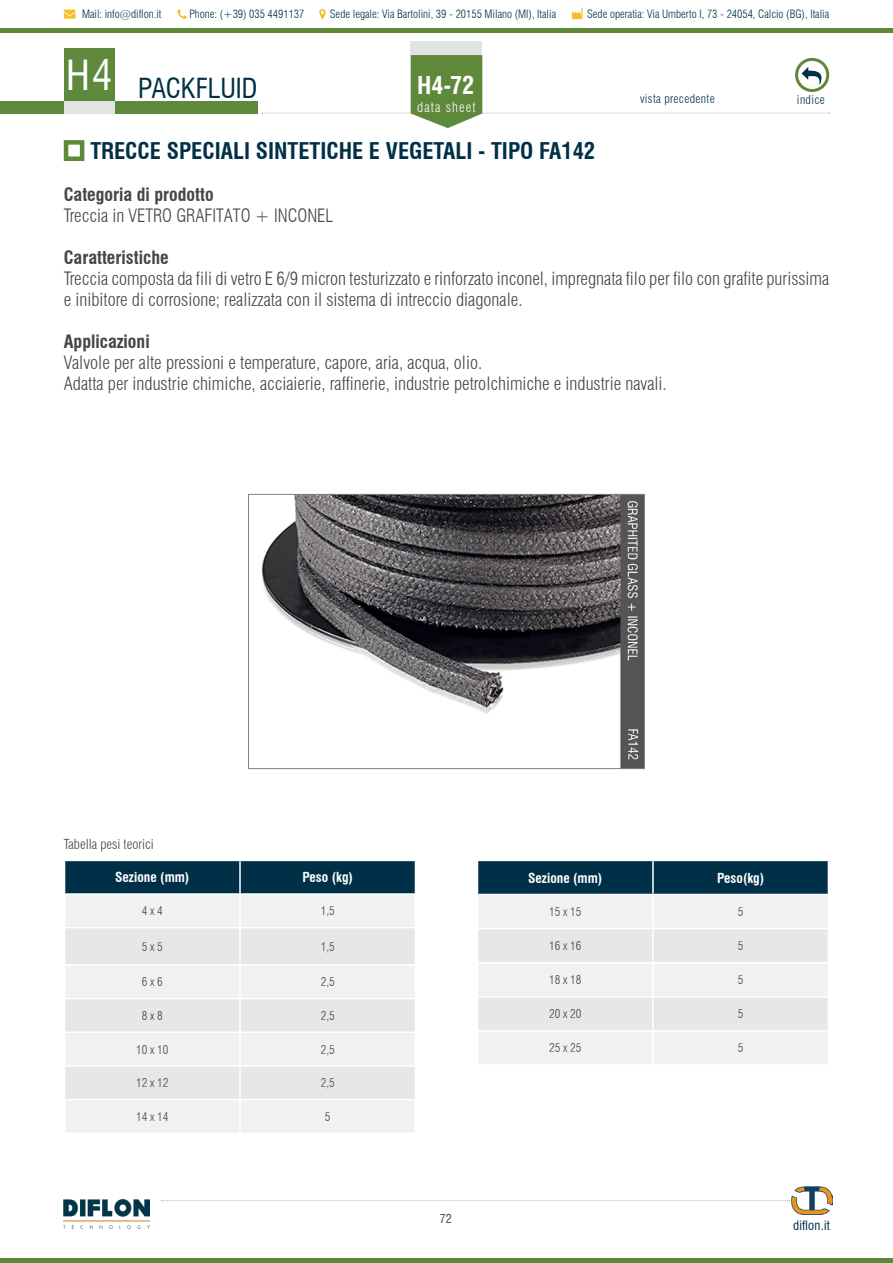
<style>
.page{position:relative;width:893px;height:1263px;background:#fff}
.page>*{position:absolute;margin:0;border:0;box-sizing:border-box;transform-origin:0 0}
.t1{font:condensed 27px "Swiss 721 BT";letter-spacing:-.005em;color:#003047}
.t2{font:700 condensed 24px "Swiss 721 BT";color:#fff}
.t3{font:700 condensed 22.5px "Swiss 721 BT";color:#003047}
.t4{font:300 condensed 18px/21px "Swiss 721 BT";color:#464547}
.t5{font:700 condensed 18px "Swiss 721 BT";color:#464547}
.t6{font:700 condensed 13.5px "Swiss 721 BT";color:#fff}
.t7{font:300 condensed 13.5px "Swiss 721 BT";color:#464547}
.t8{font:300 condensed 13.5px "Swiss 721 BT";letter-spacing:.08em;color:#fff}
.t9{font:condensed 12.75px "Swiss 721 BT";letter-spacing:.025em;color:#003047}
.t10{font:300 condensed 12px "Swiss 721 BT";color:#464547}
.t11{font:300 condensed 12px "Swiss 721 BT";letter-spacing:.03em;color:#003047}
.t12{font:condensed 12px "Swiss 721 BT";color:#464547}
.t13{font:300 condensed 11.25px "Swiss 721 BT";color:#003047}
</style>
<div class="page">
<div style="left:0;top:1258px;width:893px;height:5px;background:#5e893b"></div>
<img style="left:63px;top:1199px;width:87px;height:29px">
<svg style="left:161px;top:1200px;width:629px;height:1px"></svg>
<div style="left:64px;top:48px;width:51px;height:53px;background:#5e893b"></div>
<div style="left:0;top:101px;width:258px;height:12px;background:#5e893b"></div>
<div style="left:64px;top:101px;width:51px;height:12px;background:#e2e3e4"></div>
<svg style="left:262px;top:55px;width:568px;height:73px"></svg>
<div style="left:417px;top:102px;width:59px;height:10px;background:#5e893b"></div>
<div style="left:411px;top:42px;width:71px;height:13px;background:#e2e3e4"></div>
<hr style="left:0;top:29px;width:893px;height:4px;background:#5e893b">
<img style="left:791px;top:1187px;width:41px;height:27px">
<svg style="left:319px;top:9px;width:7px;height:10px"></svg>
<svg style="left:177px;top:9px;width:10px;height:10px"></svg>
<svg style="left:64px;top:10px;width:12px;height:9px"></svg>
<svg style="left:572px;top:8px;width:11px;height:11px"></svg>
<div style="left:64px;top:140px;width:20px;height:21px;border:4px solid #5e893b"></div>
<img style="left:261px;top:496px;width:382px;height:271px">
<div style="left:248px;top:494px;width:397px;height:275px;border:1px solid #808285"></div>
<div style="left:65px;top:861px;width:350px;height:32px;background:#003047"></div>
<div style="left:66px;top:895px;width:349px;height:237px;background:#f1f1f2"></div>
<svg style="left:65px;top:928px;width:350px;height:171px;fill:#e6e7e8"></svg>
<hr style="left:239px;top:861px;width:2px;height:32px;background:#fff">
<hr style="left:64px;top:927px;width:176px;height:1px;background:#fff">
<hr style="left:240px;top:927px;width:176px;height:1px;background:#fff">
<hr style="left:64px;top:964px;width:176px;height:2px;background:#fff">
<hr style="left:240px;top:964px;width:176px;height:2px;background:#fff">
<hr style="left:64px;top:998px;width:176px;height:1px;background:#fff">
<hr style="left:240px;top:998px;width:176px;height:1px;background:#fff">
<hr style="left:64px;top:1031px;width:176px;height:2px;background:#fff">
<hr style="left:240px;top:1031px;width:176px;height:2px;background:#fff">
<hr style="left:64px;top:1065px;width:176px;height:2px;background:#fff">
<hr style="left:240px;top:1065px;width:176px;height:2px;background:#fff">
<hr style="left:64px;top:1099px;width:176px;height:1px;background:#fff">
<hr style="left:240px;top:1099px;width:176px;height:1px;background:#fff">
<hr style="left:239px;top:895px;width:2px;height:32px;background:#fff">
<hr style="left:239px;top:928px;width:2px;height:36px;background:#fff">
<hr style="left:239px;top:966px;width:2px;height:32px;background:#fff">
<hr style="left:239px;top:999px;width:2px;height:32px;background:#fff">
<hr style="left:239px;top:1033px;width:2px;height:32px;background:#fff">
<hr style="left:239px;top:1067px;width:2px;height:32px;background:#fff">
<hr style="left:239px;top:1100px;width:2px;height:32px;background:#fff">
<div style="left:478px;top:861px;width:350px;height:33px;background:#003047"></div>
<div style="left:478px;top:895px;width:349px;height:169px;background:#f1f1f2"></div>
<svg style="left:478px;top:929px;width:350px;height:101px"></svg>
<hr style="left:652px;top:861px;width:2px;height:33px;background:#fff">
<hr style="left:477px;top:928px;width:176px;height:1px;background:#fff">
<hr style="left:653px;top:928px;width:176px;height:1px;background:#fff">
<hr style="left:477px;top:962px;width:176px;height:1px;background:#fff">
<hr style="left:653px;top:962px;width:176px;height:1px;background:#fff">
<hr style="left:477px;top:996px;width:176px;height:1px;background:#fff">
<hr style="left:653px;top:996px;width:176px;height:1px;background:#fff">
<hr style="left:477px;top:1030px;width:176px;height:2px;background:#fff">
<hr style="left:653px;top:1030px;width:176px;height:2px;background:#fff">
<hr style="left:652px;top:895px;width:2px;height:33px;background:#fff">
<hr style="left:652px;top:929px;width:2px;height:33px;background:#fff">
<hr style="left:652px;top:963px;width:2px;height:33px;background:#fff">
<hr style="left:652px;top:997px;width:2px;height:33px;background:#fff">
<hr style="left:652px;top:1032px;width:2px;height:32px;background:#fff">
<p class="t13" style="left:82px;top:8px;width:81px">Mail: info@diflon.it</p>
<p class="t13" style="left:189px;top:8px;width:117px">Phone: (+39) 035 4491137</p>
<p class="t13" style="left:330px;top:8px;width:228px">Sede legale: Via Bartolini, 39 - 20155 Milano (MI), Italia</p>
<p class="t13" style="left:587px;top:7px;width:244px">Sede operatia: Via Umberto I, 73 - 24054, Calcio (BG), Italia</p>
<h1 class="t1" style="left:66px;top:72px;width:193px"><sup>H4</sup> PACKFLUID</h1>
<h2 class="t2" style="left:417px;top:71px;width:58px">H4-72</h2>
<p class="t8" style="left:417px;top:99px;width:60px">data sheet</p>
<p class="t11" style="left:640px;top:92px;width:76px">vista precedente</p>
<p class="t11" style="left:797px;top:92px;width:29px">indice</p>
<p class="t3" style="left:90px;top:137px;width:506px">TRECCE SPECIALI SINTETICHE E VEGETALI - TIPO FA142</p>
<p class="t5" style="left:64px;top:184px;width:151px">Categoria di prodotto</p>
<p class="t4" style="left:64px;top:205px;width:271px">Treccia in VETRO GRAFITATO + INCONEL</p>
<p class="t5" style="left:64px;top:247px;width:106px">Caratteristiche</p>
<p class="t4" style="left:64px;top:268px;width:767px">Treccia composta da fili di vetro E 6/9 micron testurizzato e rinforzato inconel, impregnata filo per filo con grafite purissima e inibitore di corrosione; realizzata con il sistema di intreccio diagonale.</p>
<p class="t5" style="left:64px;top:331px;width:87px">Applicazioni</p>
<p class="t4" style="left:64px;top:352px;width:604px">Valvole per alte pressioni e temperature, capore, aria, acqua, olio.<br>Adatta per industrie chimiche, acciaierie, raffinerie, industrie petrolchimiche e industrie navali.</p>
<p class="t7" style="left:64px;top:836px;width:91px">Tabella pesi teorici</p>
<p class="t6" style="left:115px;top:869px;width:76px">Sezione (mm)</p>
<p class="t6" style="left:302px;top:869px;width:52px">Peso (kg)</p>
<p class="t10" style="left:142px;top:904px;width:23px">4 x 4</p>
<p class="t10" style="left:321px;top:904px;width:16px">1,5</p>
<p class="t10" style="left:142px;top:939px;width:23px">5 x 5</p>
<p class="t10" style="left:321px;top:939px;width:16px">1,5</p>
<p class="t10" style="left:142px;top:975px;width:23px">6 x 6</p>
<p class="t10" style="left:321px;top:975px;width:16px">2,5</p>
<p class="t10" style="left:142px;top:1008px;width:23px">8 x 8</p>
<p class="t10" style="left:321px;top:1008px;width:16px">2,5</p>
<p class="t10" style="left:136px;top:1042px;width:34px">10 x 10</p>
<p class="t10" style="left:321px;top:1042px;width:16px">2,5</p>
<p class="t10" style="left:136px;top:1076px;width:34px">12 x 12</p>
<p class="t10" style="left:321px;top:1076px;width:16px">2,5</p>
<p class="t10" style="left:136px;top:1109px;width:34px">14 x 14</p>
<p class="t10" style="left:325px;top:1109px;width:7px">5</p>
<p class="t12" style="left:440px;top:1211px;width:14px">72</p>
<p class="t6" style="left:528px;top:869px;width:76px">Sezione (mm)</p>
<p class="t6" style="left:717px;top:869px;width:49px">Peso(kg)</p>
<p class="t10" style="left:549px;top:904px;width:34px">15 x 15</p>
<p class="t10" style="left:738px;top:904px;width:7px">5</p>
<p class="t10" style="left:549px;top:939px;width:34px">16 x 16</p>
<p class="t10" style="left:738px;top:939px;width:7px">5</p>
<p class="t10" style="left:549px;top:973px;width:34px">18 x 18</p>
<p class="t10" style="left:738px;top:973px;width:7px">5</p>
<p class="t10" style="left:549px;top:1007px;width:34px">20 x 20</p>
<p class="t10" style="left:738px;top:1007px;width:7px">5</p>
<p class="t10" style="left:549px;top:1041px;width:34px">25 x 25</p>
<p class="t10" style="left:738px;top:1041px;width:7px">5</p>
<p class="t9" style="left:793px;top:1217px;width:38px">diflon.it</p>
</div>
